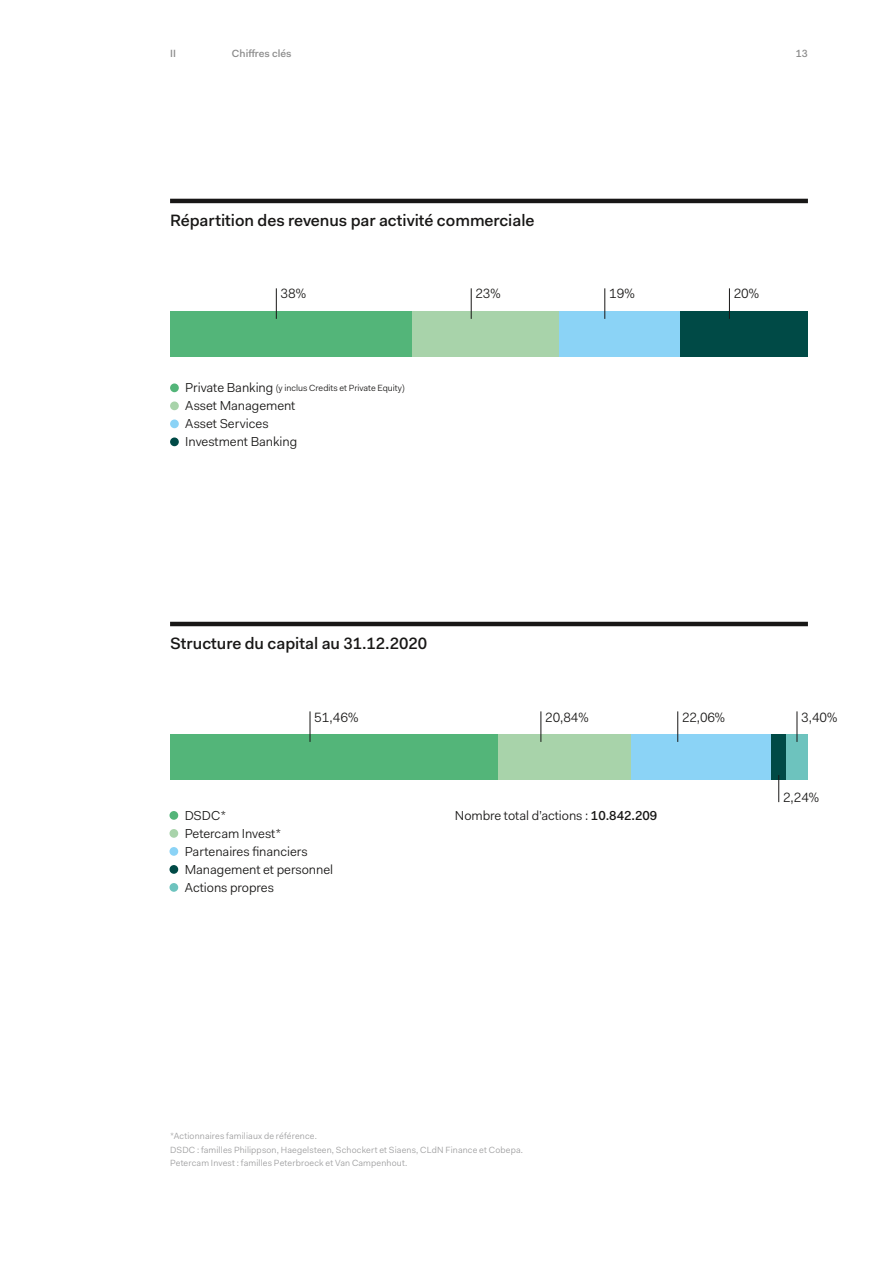
<style>
.page{position:relative;width:893px;height:1263px;background:#fff}
.page>*{position:absolute;margin:0;border:0;box-sizing:border-box;transform-origin:0 0}
.t1{font:500 16.5px "Fakt Pro";color:#181716}
.t2{font:13.5px "Fakt Pro Blond";letter-spacing:-.005em;color:#181716}
.t3{font:13.05px/18px "Fakt Pro Blond";color:#181716}
.t4{font:500 10.5px "Fakt Pro";color:#8b8b8b}
.t5{font:9px/13.5px "Fakt Pro Blond";letter-spacing:.02em;color:#9c9c9d}
.t6{font:9px "Fakt Pro Blond";color:#181716}
.s1{font-size:13.05px}
.s2{font-family:"Fakt Pro";font-weight:500}
</style>
<div class="page">
<hr style="left:170px;top:622px;width:638px;height:4px;background:#181716">
<hr style="left:170px;top:199px;width:638px;height:4px;background:#181716">
<div style="left:169px;top:811px;width:9px;height:9px;background:#53b579;border-radius:50%"></div>
<div style="left:169px;top:829px;width:9px;height:9px;background:#a8d3aa;border-radius:50%"></div>
<div style="left:169px;top:847px;width:9px;height:9px;background:#8bd3f6;border-radius:50%"></div>
<div style="left:169px;top:865px;width:9px;height:9px;background:#004a46;border-radius:50%"></div>
<div style="left:169px;top:883px;width:9px;height:9px;background:#6dc3be;border-radius:50%"></div>
<div style="left:170px;top:383px;width:9px;height:9px;background:#53b579;border-radius:50%"></div>
<div style="left:170px;top:401px;width:9px;height:9px;background:#a8d3aa;border-radius:50%"></div>
<div style="left:170px;top:419px;width:9px;height:9px;background:#8bd3f6;border-radius:50%"></div>
<div style="left:170px;top:437px;width:9px;height:9px;background:#004a46;border-radius:50%"></div>
<div style="left:170px;top:734px;width:328px;height:45px;background:#53b579"></div>
<div style="left:498px;top:734px;width:133px;height:45px;background:#a8d3aa"></div>
<div style="left:631px;top:734px;width:141px;height:45px;background:#8bd3f6"></div>
<div style="left:772px;top:734px;width:14px;height:45px;background:#004a46"></div>
<div style="left:786px;top:734px;width:22px;height:45px;background:#6dc3be"></div>
<div style="left:170px;top:311px;width:243px;height:45px;background:#53b579"></div>
<div style="left:413px;top:311px;width:146px;height:45px;background:#a8d3aa"></div>
<div style="left:559px;top:311px;width:121px;height:45px;background:#8bd3f6"></div>
<div style="left:680px;top:311px;width:128px;height:45px;background:#004a46"></div>
<hr style="left:310px;top:711px;width:1px;height:31px;background:#181716">
<hr style="left:541px;top:711px;width:1px;height:31px;background:#181716">
<hr style="left:677px;top:711px;width:1px;height:31px;background:#181716">
<svg style="left:778px;top:775px;width:1px;height:27px"></svg>
<hr style="left:797px;top:711px;width:1px;height:31px;background:#181716">
<hr style="left:276px;top:288px;width:1px;height:31px;background:#181716">
<hr style="left:471px;top:288px;width:1px;height:31px;background:#181716">
<hr style="left:605px;top:288px;width:1px;height:31px;background:#181716">
<hr style="left:729px;top:288px;width:1px;height:31px;background:#181716">
<p class="t4" style="left:170px;top:47px;width:7px">II</p>
<p class="t4" style="left:232px;top:47px;width:61px">Chiffres clés</p>
<p class="t4" style="left:796px;top:47px;width:13px">13</p>
<h1 class="t1" style="left:170px;top:209px;width:366px">Répartition des revenus par activité commerciale</h1>
<h2 class="t2" style="left:281px;top:285px;width:27px">38%</h2>
<h2 class="t2" style="left:475px;top:285px;width:27px">23%</h2>
<h2 class="t2" style="left:609px;top:285px;width:27px">19%</h2>
<h2 class="t2" style="left:734px;top:285px;width:27px">20%</h2>
<p class="t6" style="left:185px;top:382px;width:221px"><span class="s1">Private Banking</span> (y inclus Credits et Private Equity)</p>
<h3 class="t3" style="left:185px;top:397px;width:114px">Asset Management<br>Asset Services<br>Investment Banking</h3>
<h1 class="t1" style="left:170px;top:632px;width:259px">Structure du capital au 31.12.2020</h1>
<h2 class="t2" style="left:314px;top:708px;width:46px">51,46%</h2>
<h2 class="t2" style="left:545px;top:708px;width:45px">20,84%</h2>
<h2 class="t2" style="left:682px;top:708px;width:45px">22,06%</h2>
<h3 class="t3" style="left:185px;top:806px;width:150px">DSDC*<br>Petercam Invest*<br>Partenaires financiers<br>Management et personnel<br>Actions propres</h3>
<h3 class="t3" style="left:455px;top:806px;width:204px">Nombre total d’actions : <span class="s2">10.842.209</span></h3>
<h2 class="t2" style="left:801px;top:708px;width:38px">3,40%</h2>
<h2 class="t2" style="left:783px;top:788px;width:38px">2,24%</h2>
<p class="t5" style="left:170px;top:1129px;width:354px">*Actionnaires familiaux de référence.<br>DSDC : familles Philippson, Haegelsteen, Schockert et Siaens, CLdN Finance et Cobepa.<br>Petercam Invest : familles Peterbroeck et Van Campenhout.</p>
</div>
